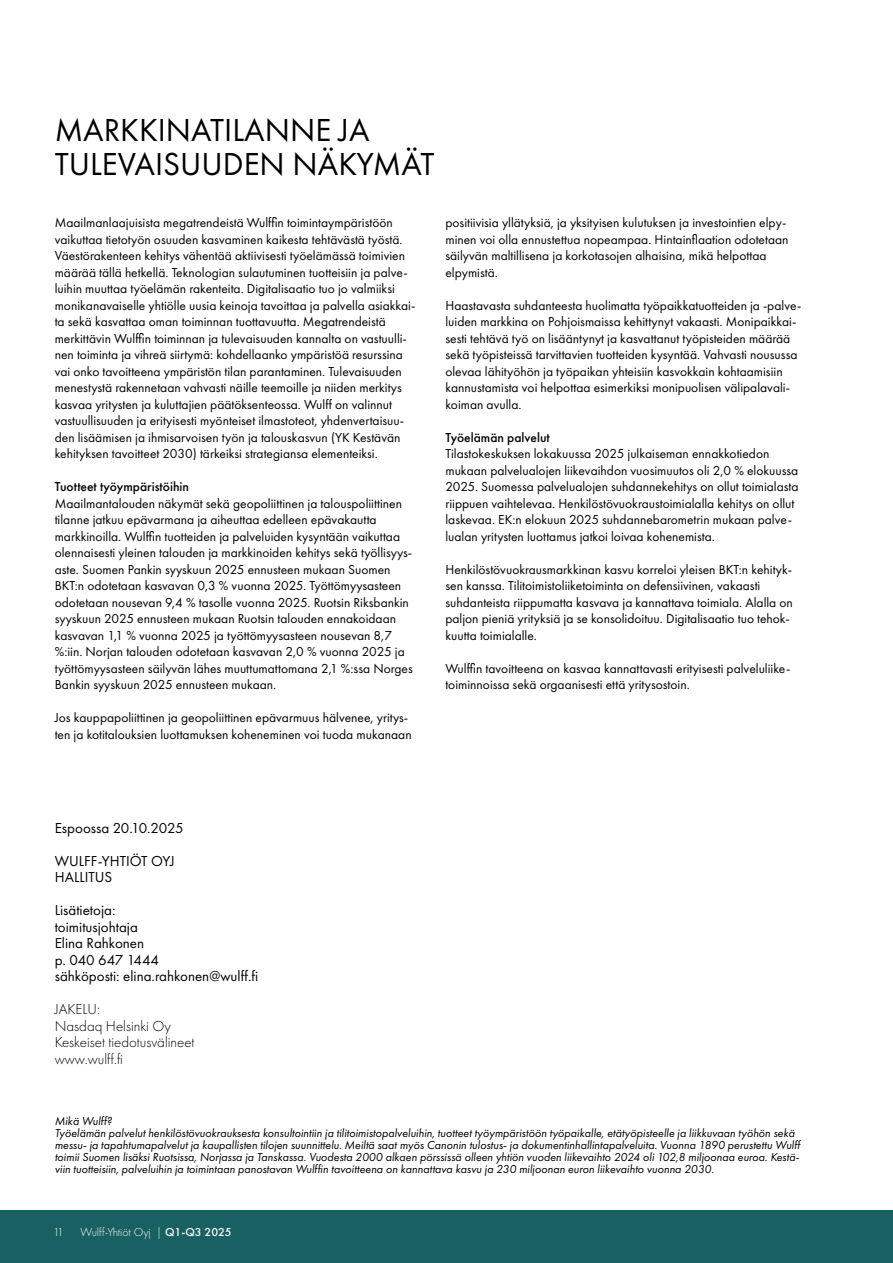
<style>
.page{position:relative;width:893px;height:1263px;background:#fff}
.page>*{position:absolute;margin:0;border:0;box-sizing:border-box;transform-origin:0 0}
.t1{font:33px "Futura PT";color:#000}
.t2{font:15px "Futura PT";color:#000}
.t3{font:300 15px "Futura PT";color:#000}
.Leipäteksti{font:13.5px/16.5px "Futura PT";color:#000}
.Leipäteksti-2{font:500 13.5px "Futura PT";color:#000}
.t4{font:italic 12px/12px "Futura PT";color:#000}
.t5{font:300 12px "Futura PT";color:#fff}
.s1{font-weight:500}
</style>
<div class="page">
<div style="left:0;top:1211px;width:893px;height:52px;background:#196063"></div>
<p class="t1" style="left:55px;top:110px;width:316px">MARKKINATILANNE JA</p>
<p class="t1" style="left:55px;top:145px;width:381px">TULEVAISUUDEN NÄKYMÄT</p>
<p class="Leipäteksti" style="left:55px;top:214px;width:340px">Maailmanlaajuisista megatrendeistä Wulffin toimintaympäristöön</p>
<p class="Leipäteksti" style="left:55px;top:231px;width:349px">vaikuttaa tietotyön osuuden kasvaminen kaikesta tehtävästä työstä.</p>
<p class="Leipäteksti" style="left:55px;top:247px;width:352px">Väestörakenteen kehitys vähentää aktiivisesti työelämässä toimivien</p>
<p class="Leipäteksti" style="left:55px;top:264px;width:355px">määrää tällä hetkellä. Teknologian sulautuminen tuotteisiin ja palve&shy;luihin muuttaa työelämän rakenteita. Digitalisaatio tuo jo valmiiksi</p>
<p class="Leipäteksti" style="left:55px;top:297px;width:362px">monikanavaiselle yhtiölle uusia keinoja tavoittaa ja palvella asiakkai&shy;ta sekä kasvattaa oman toiminnan tuottavuutta. Megatrendeistä</p>
<p class="Leipäteksti" style="left:55px;top:330px;width:354px">merkittävin Wulffin toiminnan ja tulevaisuuden kannalta on vastuulli&shy;nen toiminta ja vihreä siirtymä: kohdellaanko ympäristöä resurssina</p>
<p class="Leipäteksti" style="left:55px;top:363px;width:348px">vai onko tavoitteena ympäristön tilan parantaminen. Tulevaisuuden</p>
<p class="Leipäteksti" style="left:55px;top:379px;width:349px">menestystä rakennetaan vahvasti näille teemoille ja niiden merkitys</p>
<p class="Leipäteksti" style="left:55px;top:396px;width:339px">kasvaa yritysten ja kuluttajien päätöksenteossa. Wulff on valinnut</p>
<p class="Leipäteksti" style="left:55px;top:412px;width:351px">vastuullisuuden ja erityisesti myönteiset ilmastoteot, yhdenvertaisuu&shy;den lisäämisen ja ihmisarvoisen työn ja talouskasvun (YK Kestävän</p>
<p class="Leipäteksti" style="left:55px;top:445px;width:325px">kehityksen tavoitteet 2030) tärkeiksi strategiansa elementeiksi.</p>
<p class="Leipäteksti-2" style="left:55px;top:478px;width:136px">Tuotteet työympäristöihin</p>
<p class="Leipäteksti" style="left:55px;top:495px;width:349px">Maailmantalouden näkymät sekä geopoliittinen ja talouspoliittinen</p>
<p class="Leipäteksti" style="left:55px;top:511px;width:360px">tilanne jatkuu epävarmana ja aiheuttaa edelleen epävakautta markkinoilla. Wulffin tuotteiden ja palveluiden kysyntään vaikuttaa olennaisesti yleinen talouden ja markkinoiden kehitys sekä työllisyys&shy;aste. Suomen Pankin syyskuun 2025 ennusteen mukaan Suomen BKT:n odotetaan kasvavan 0,3 % vuonna 2025. Työttömyysasteen odotetaan nousevan 9,4 % tasolle vuonna 2025. Ruotsin Riksbankin syyskuun 2025 ennusteen mukaan Ruotsin talouden ennakoidaan kasvavan 1,1 % vuonna 2025 ja työttömyysasteen nousevan 8,7 %:iin. Norjan talouden odotetaan kasvavan 2,0 % vuonna 2025 ja työttömyysasteen säilyvän lähes muuttumattomana 2,1 %:ssa Norges Bankin syyskuun 2025 ennusteen mukaan.</p>
<p class="Leipäteksti" style="left:55px;top:709px;width:358px">Jos kauppapoliittinen ja geopoliittinen epävarmuus hälvenee, yritys&shy;ten ja kotitalouksien luottamuksen koheneminen voi tuoda mukanaan</p>
<p class="Leipäteksti" style="left:445px;top:214px;width:345px">positiivisia yllätyksiä, ja yksityisen kulutuksen ja investointien elpy&shy;minen voi olla ennustettua nopeampaa. Hintainflaation odotetaan säilyvän maltillisena ja korkotasojen alhaisina, mikä helpottaa elpymistä.</p>
<p class="Leipäteksti" style="left:445px;top:297px;width:358px">Haastavasta suhdanteesta huolimatta työpaikkatuotteiden ja -palve&shy;luiden markkina on Pohjoismaissa kehittynyt vakaasti. Monipaikkai&shy;sesti tehtävä työ on lisääntynyt ja kasvattanut työpisteiden määrää</p>
<p class="Leipäteksti" style="left:445px;top:346px;width:354px">sekä työpisteissä tarvittavien tuotteiden kysyntää. Vahvasti nousussa</p>
<p class="Leipäteksti" style="left:445px;top:363px;width:339px">olevaa lähityöhön ja työpaikan yhteisiin kasvokkain kohtaamisiin</p>
<p class="Leipäteksti" style="left:445px;top:379px;width:346px">kannustamista voi helpottaa esimerkiksi monipuolisen välipalavali&shy;koiman avulla.</p>
<p class="Leipäteksti-2" style="left:445px;top:429px;width:106px">Työelämän palvelut</p>
<p class="Leipäteksti" style="left:445px;top:445px;width:325px">Tilastokeskuksen lokakuussa 2025 julkaiseman ennakkotiedon</p>
<p class="Leipäteksti" style="left:445px;top:462px;width:355px">mukaan palvelualojen liikevaihdon vuosimuutos oli 2,0 % elokuussa 2025. Suomessa palvelualojen suhdannekehitys on ollut toimialasta riippuen vaihtelevaa. Henkilöstövuokraustoimialalla kehitys on ollut laskevaa. EK:n elokuun 2025 suhdannebarometrin mukaan palve&shy;lualan yritysten luottamus jatkoi loivaa kohenemista.</p>
<p class="Leipäteksti" style="left:445px;top:561px;width:348px">Henkilöstövuokrausmarkkinan kasvu korreloi yleisen BKT:n kehityk&shy;sen kanssa. Tilitoimistoliiketoiminta on defensiivinen, vakaasti</p>
<p class="Leipäteksti" style="left:445px;top:594px;width:349px">suhdanteista riippumatta kasvava ja kannattava toimiala. Alalla on</p>
<p class="Leipäteksti" style="left:445px;top:610px;width:346px">paljon pieniä yrityksiä ja se konsolidoituu. Digitalisaatio tuo tehok&shy;kuutta toimialalle.</p>
<p class="Leipäteksti" style="left:445px;top:660px;width:347px">Wulffin tavoitteena on kasvaa kannattavasti erityisesti palveluliike&shy;toiminnoissa sekä orgaanisesti että yritysostoin.</p>
<p class="t2" style="left:55px;top:819px;width:131px">Espoossa 20.10.2025</p>
<p class="t2" style="left:55px;top:852px;width:121px">WULFF-YHTIÖT OYJ</p>
<p class="t2" style="left:55px;top:868px;width:59px">HALLITUS</p>
<p class="t2" style="left:55px;top:901px;width:62px">Lisätietoja:</p>
<p class="t2" style="left:55px;top:918px;width:85px">toimitusjohtaja</p>
<p class="t2" style="left:55px;top:934px;width:91px">Elina Rahkonen</p>
<p class="t2" style="left:55px;top:951px;width:106px">p. 040 647 1444</p>
<p class="t2" style="left:55px;top:967px;width:205px">sähköposti: elina.rahkonen@wulff.fi</p>
<p class="t3" style="left:55px;top:1001px;width:47px">JAKELU:</p>
<p class="t3" style="left:55px;top:1017px;width:118px">Nasdaq Helsinki Oy</p>
<p class="t3" style="left:55px;top:1034px;width:141px">Keskeiset tiedotusvälineet</p>
<p class="t3" style="left:55px;top:1050px;width:70px">www.wulff.fi</p>
<p class="t4" style="left:55px;top:1115px;width:59px">Mikä Wulff?</p>
<p class="t4" style="left:55px;top:1127px;width:747px">Työelämän palvelut henkilöstövuokrauksesta konsultointiin ja tilitoimistopalveluihin, tuotteet työympäristöön työpaikalle, etätyöpisteelle ja liikkuvaan työhön sekä messu- ja tapahtumapalvelut ja kaupallisten tilojen suunnittelu. Meiltä saat myös Canonin tulostus- ja dokumentinhallintapalveluita. Vuonna 1890 perustettu Wulff toimii Suomen lisäksi Ruotsissa, Norjassa ja Tanskassa. Vuodesta 2000 alkaen pörssissä olleen yhtiön vuoden liikevaihto 2024 oli 102,8 miljoonaa euroa. Kestä&shy;viin tuotteisiin, palveluihin ja toimintaan panostavan Wulffin tavoitteena on kannattava kasvu ja 230 miljoonan euron liikevaihto vuonna 2030.</p>
<p class="t5" style="left:53px;top:1225px;width:12px">11</p>
<p class="t5" style="left:81px;top:1225px;width:152px">Wulff-Yhtiöt Oyj | <span class="s1">Q1-Q3 2025</span></p>
</div>
